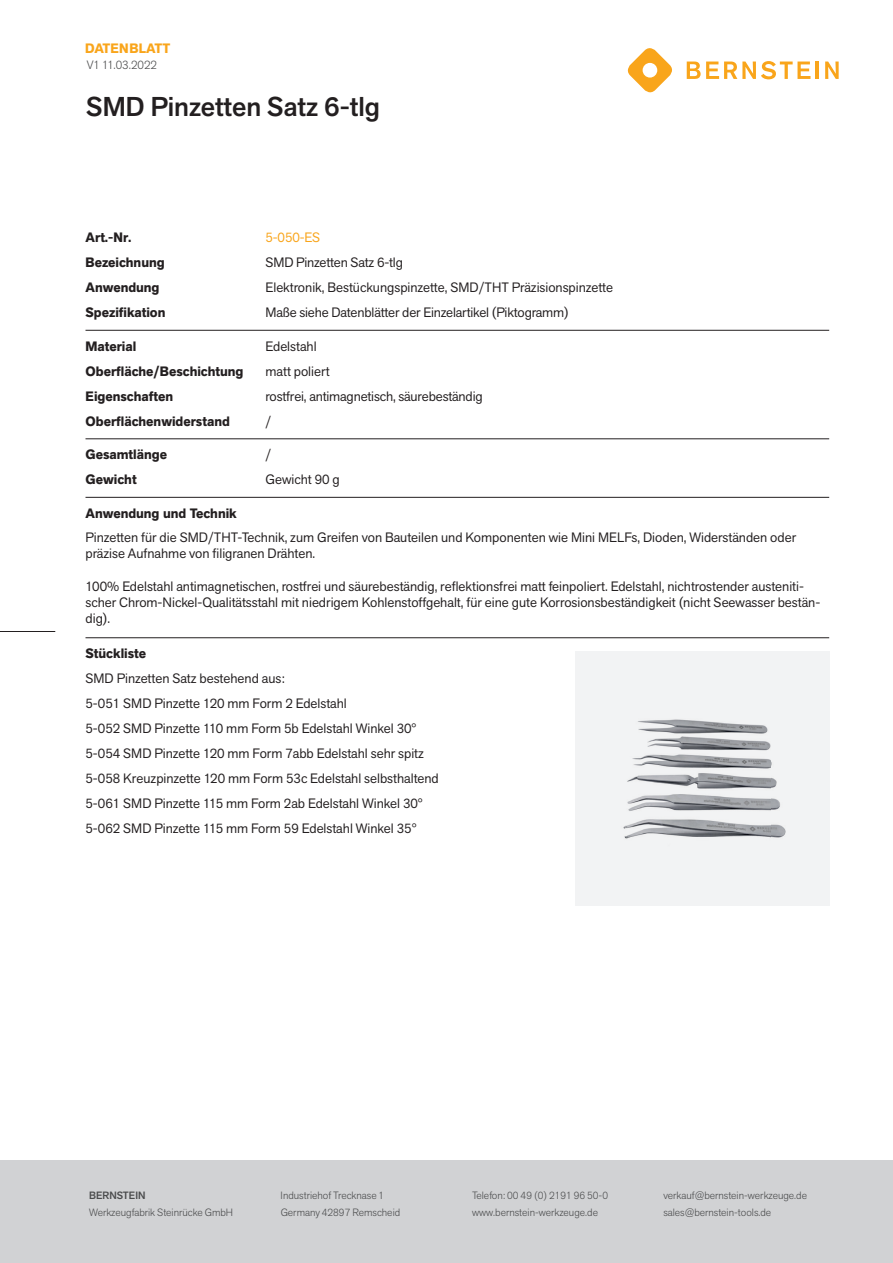
<style>
.page{position:relative;width:893px;height:1263px;background:#fff}
.page>*{position:absolute;margin:0;border:0;box-sizing:border-box;transform-origin:0 0}
.t1{font:500 27px "Akzid Grtsk Next";color:#231f20}
.t2{font:13.5px/25px "Akzid Grtsk Next";color:#231f20}
.t3{font:700 13.5px "Akzid Grtsk Next";color:#231f20}
.t4{font:700 13.5px "Akzid Grtsk Next";letter-spacing:.01em;color:#f9a51b}
.t5{font:13.5px "Akzid Grtsk Next";color:#f9a51b}
.t6{font:300 12px "Akzid Grtsk Next";color:#4b4c4d}
.t7{font:300 10.5px "Akzid Grtsk Next";color:#4b4c4d}
.t8{font:500 10.5px "Akzid Grtsk Next";color:#4b4c4d}
</style>
<div class="page">
<div style="left:0;top:1161px;width:893px;height:102px;background:#d1d2d4"></div>
<hr style="left:86px;top:330px;width:743px;height:1px;background:#231f20">
<hr style="left:86px;top:439px;width:743px;height:1px;background:#231f20">
<hr style="left:86px;top:497px;width:743px;height:1px;background:#231f20">
<hr style="left:86px;top:637px;width:743px;height:1px;background:#231f20">
<div style="left:575px;top:652px;width:254px;height:254px;background:#f2f3f4"></div>
<img style="left:623px;top:719px;width:163px;height:120px">
<svg style="left:627px;top:48px;width:45px;height:45px"></svg>
<svg style="left:687px;top:61px;width:123px;height:18px"></svg>
<hr style="left:815px;top:62px;width:4px;height:17px;background:#f9a51b">
<svg style="left:825px;top:62px;width:14px;height:17px"></svg>
<hr style="left:0;top:631px;width:55px;height:1px;background:#231f20">
<p class="t4" style="left:85px;top:39px;width:87px">DATENBLATT</p>
<p class="t6" style="left:87px;top:57px;width:72px">V1 11.03.2022</p>
<h1 class="t1" style="left:86px;top:89px;width:295px">SMD Pinzetten Satz 6-tlg</h1>
<p class="t3" style="left:86px;top:229px;width:48px">Art.-Nr.</p>
<p class="t5" style="left:265px;top:229px;width:56px">5-050-ES</p>
<p class="t3" style="left:86px;top:254px;width:81px">Bezeichnung</p>
<p class="t2" style="left:265px;top:250px;width:139px">SMD Pinzetten Satz 6-tlg</p>
<p class="t3" style="left:86px;top:279px;width:76px">Anwendung</p>
<p class="t2" style="left:265px;top:275px;width:349px">Elektronik, Bestückungspinzette, SMD/THT Präzisionspinzette</p>
<p class="t3" style="left:86px;top:304px;width:81px">Spezifikation</p>
<p class="t2" style="left:265px;top:300px;width:305px">Maße siehe Datenblätter der Einzelartikel (Piktogramm)</p>
<p class="t3" style="left:86px;top:337px;width:52px">Material</p>
<p class="t2" style="left:265px;top:333px;width:53px">Edelstahl</p>
<p class="t3" style="left:86px;top:362px;width:159px">Oberfläche/Beschichtung</p>
<p class="t2" style="left:265px;top:358px;width:66px">matt poliert</p>
<p class="t3" style="left:86px;top:387px;width:89px">Eigenschaften</p>
<p class="t2" style="left:265px;top:383px;width:219px">rostfrei, antimagnetisch, säurebeständig</p>
<p class="t3" style="left:86px;top:412px;width:146px">Oberflächenwiderstand</p>
<p class="t2" style="left:265px;top:408px;width:7px">/</p>
<p class="t3" style="left:86px;top:446px;width:83px">Gesamtlänge</p>
<p class="t2" style="left:265px;top:442px;width:7px">/</p>
<p class="t3" style="left:86px;top:471px;width:53px">Gewicht</p>
<p class="t2" style="left:265px;top:467px;width:76px">Gewicht 90 g</p>
<p class="t3" style="left:86px;top:504px;width:153px">Anwendung und Technik</p>
<p class="t2" style="left:86px;top:529px;width:712px;line-height:16.2px">Pinzetten für die SMD/THT-Technik, zum Greifen von Bauteilen und Komponenten wie Mini MELFs, Dioden, Widerständen oder präzise Aufnahme von filigranen Drähten.</p>
<p class="t2" style="left:86px;top:578px;width:736px;line-height:16.2px">100% Edelstahl antimagnetischen, rostfrei und säurebeständig, reflektionsfrei matt feinpoliert. Edelstahl, nichtrostender austeniti&shy;scher Chrom-Nickel-Qualitätsstahl mit niedrigem Kohlenstoffgehalt, für eine gute Korrosionsbeständigkeit (nicht Seewasser bestän&shy;dig).</p>
<p class="t3" style="left:86px;top:644px;width:62px">Stückliste</p>
<p class="t2" style="left:86px;top:666px;width:355px">SMD Pinzetten Satz bestehend aus:<br>5-051 SMD Pinzette 120 mm Form 2 Edelstahl<br>5-052 SMD Pinzette 110 mm Form 5b Edelstahl Winkel 30° 5-054 SMD Pinzette 120 mm Form 7abb Edelstahl sehr spitz 5-058 Kreuzpinzette 120 mm Form 53c Edelstahl selbsthaltend 5-061 SMD Pinzette 115 mm Form 2ab Edelstahl Winkel 30° 5-062 SMD Pinzette 115 mm Form 59 Edelstahl Winkel 35°</p>
<p class="t8" style="left:89px;top:1189px;width:58px">BERNSTEIN</p>
<p class="t7" style="left:281px;top:1189px;width:105px">Industriehof Trecknase 1</p>
<p class="t7" style="left:472px;top:1189px;width:138px">Telefon: 00 49 (0) 2191 96 50-0</p>
<p class="t7" style="left:663px;top:1189px;width:145px">verkauf@bernstein-werkzeuge.de</p>
<p class="t7" style="left:89px;top:1205px;width:145px">Werkzeugfabrik Steinrücke GmbH</p>
<p class="t7" style="left:281px;top:1205px;width:121px">Germany 42897 Remscheid</p>
<p class="t7" style="left:472px;top:1205px;width:127px">www.bernstein-werkzeuge.de</p>
<p class="t7" style="left:663px;top:1205px;width:109px">sales@bernstein-tools.de</p>
</div>
